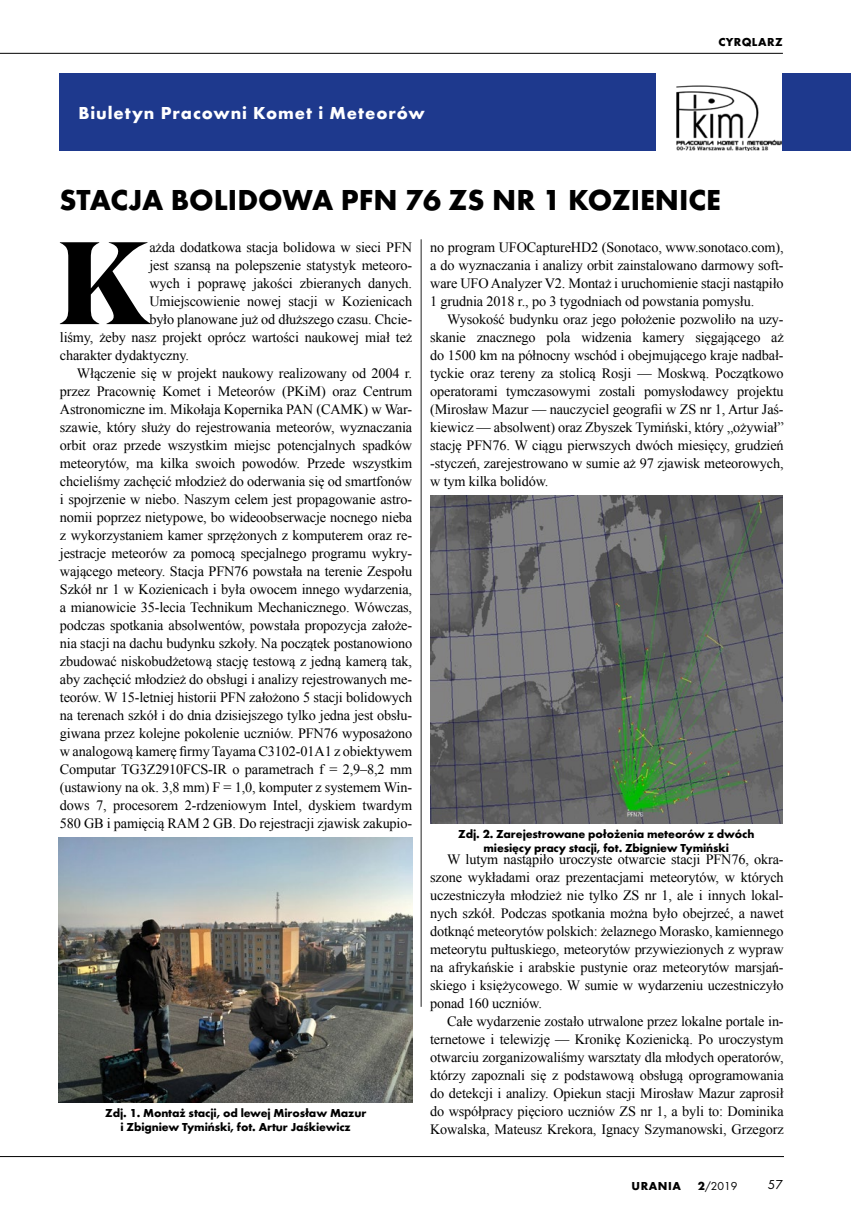
<style>
.page{position:relative;width:851px;height:1225px;background:#fff}
.page>*{position:absolute;margin:0;border:0;box-sizing:border-box;transform-origin:0 0}
.t1{font:900 118.65px "Berlingske Serif PRO";color:#000}
.t2{font:700 30px "Futura";color:#000}
.t3{font:700 18px "Futura";letter-spacing:.05em;color:#fff}
.t4{font:14.25px/18px "Times New Roman";letter-spacing:-.01em;color:#000;text-align:justify}
.t5{font:13.5px "Futura Boo";color:#000}
.t6{font:700 12px/14.4px "Futura";letter-spacing:-.01em;color:#000;text-align:center}
.t7{font:700 12px "Futura";letter-spacing:.03em;color:#000}
.s1{font-family:"Futura Boo";font-weight:400}
</style>
<div class="page">
<hr style="left:0;top:1156px;width:783px;height:1px;background:#000">
<hr style="left:0;top:53px;width:782px;height:1px;background:#000">
<div style="left:60px;top:73px;width:790px;height:78px;background:#1e398d"></div>
<img style="left:656px;top:74px;width:125px;height:76px">
<hr style="left:420px;top:239px;width:1px;height:767px;background:#222">
<img style="left:59px;top:837px;width:353px;height:265px">
<img style="left:430px;top:495px;width:352px;height:328px">
<p class="t3" style="left:78px;top:102px;width:348px">Biuletyn Pracowni Komet i Meteorów</p>
<p class="t7" style="left:718px;top:34px;width:66px">CYRQLARZ</p>
<h2 class="t2" style="left:59px;top:181px;width:662px">STACJA BOLIDOWA PFN 76 ZS NR 1 KOZIENICE</h2>
<h1 class="t1" style="left:58px;top:186px;width:94px">K</h1>
<p class="t4" style="left:149px;top:238px;width:264px">ażda dodatkowa stacja bolidowa w sieci PFN</p>
<p class="t4" style="left:430px;top:238px;width:355px">no program UFOCaptureHD2 (Sonotaco, www.sonotaco.com), a do wyznaczania i analizy orbit zainstalowano darmowy soft&shy;ware UFO Analyzer V2. Montaż i uruchomienie stacji nastąpiło 1 grudnia 2018 r., po 3 tygodniach od powstania pomysłu.</p>
<p class="t4" style="left:430px;top:310px;width:355px;text-indent:17px">Wysokość budynku oraz jego położenie pozwoliło na uzy&shy;skanie znacznego pola widzenia kamery sięgającego aż do 1500 km na północny wschód i obejmującego kraje nadbał&shy;tyckie oraz tereny za stolicą Rosji — Moskwą. Początkowo operatorami tymczasowymi zostali pomysłodawcy projektu (Mirosław Mazur — nauczyciel geografii w ZS nr 1, Artur Jaś&shy;kiewicz — absolwent) oraz Zbyszek Tymiński, który „ożywiał” stację PFN76. W ciągu pierwszych dwóch miesięcy, grudzień -styczeń, zarejestrowano w sumie aż 97 zjawisk meteorowych, w tym kilka bolidów.</p>
<p class="t4" style="left:149px;top:256px;width:264px">jest szansą na polepszenie statystyk meteoro-</p>
<p class="t4" style="left:149px;top:274px;width:264px">wych i poprawę jakości zbieranych danych.</p>
<p class="t4" style="left:149px;top:292px;width:264px">Umiejscowienie nowej stacji w Kozienicach</p>
<p class="t4" style="left:149px;top:310px;width:264px">było planowane już od dłuższego czasu. Chcie-</p>
<p class="t4" style="left:60px;top:328px;width:354px">liśmy, żeby nasz projekt oprócz wartości naukowej miał też</p>
<p class="t4" style="left:60px;top:346px;width:131px">charakter dydaktyczny.</p>
<p class="t4" style="left:77px;top:364px;width:337px">Włączenie się w projekt naukowy realizowany od 2004 r.</p>
<p class="t4" style="left:60px;top:382px;width:354px">przez Pracownię Komet i Meteorów (PKiM) oraz Centrum</p>
<p class="t4" style="left:60px;top:400px;width:354px">Astronomiczne im. Mikołaja Kopernika PAN (CAMK) w War-</p>
<p class="t4" style="left:60px;top:418px;width:354px">szawie, który służy do rejestrowania meteorów, wyznaczania</p>
<p class="t4" style="left:60px;top:436px;width:354px">orbit oraz przede wszystkim miejsc potencjalnych spadków</p>
<p class="t4" style="left:60px;top:454px;width:354px">meteorytów, ma kilka swoich powodów. Przede wszystkim</p>
<p class="t4" style="left:60px;top:472px;width:354px">chcieliśmy zachęcić młodzież do oderwania się od smartfonów</p>
<p class="t4" style="left:60px;top:490px;width:354px">i spojrzenie w niebo. Naszym celem jest propagowanie astro-</p>
<p class="t4" style="left:60px;top:508px;width:354px">nomii poprzez nietypowe, bo wideoobserwacje nocnego nieba</p>
<p class="t4" style="left:60px;top:526px;width:354px">z wykorzystaniem kamer sprzężonych z komputerem oraz re-</p>
<p class="t4" style="left:60px;top:544px;width:354px">jestracje meteorów za pomocą specjalnego programu wykry-</p>
<p class="t4" style="left:60px;top:562px;width:354px">wającego meteory. Stacja PFN76 powstała na terenie Zespołu</p>
<p class="t4" style="left:60px;top:580px;width:354px">Szkół nr 1 w Kozienicach i była owocem innego wydarzenia,</p>
<p class="t4" style="left:60px;top:598px;width:354px">a mianowicie 35-lecia Technikum Mechanicznego. Wówczas,</p>
<p class="t4" style="left:60px;top:616px;width:354px">podczas spotkania absolwentów, powstała propozycja założe-</p>
<p class="t4" style="left:60px;top:634px;width:354px">nia stacji na dachu budynku szkoły. Na początek postanowiono</p>
<p class="t4" style="left:60px;top:652px;width:354px">zbudować niskobudżetową stację testową z jedną kamerą tak,</p>
<p class="t4" style="left:60px;top:670px;width:354px">aby zachęcić młodzież do obsługi i analizy rejestrowanych me-</p>
<p class="t4" style="left:60px;top:688px;width:354px">teorów. W 15-letniej historii PFN założono 5 stacji bolidowych</p>
<p class="t4" style="left:60px;top:706px;width:354px">na terenach szkół i do dnia dzisiejszego tylko jedna jest obsłu-</p>
<p class="t4" style="left:60px;top:724px;width:354px">giwana przez kolejne pokolenie uczniów. PFN76 wyposażono</p>
<p class="t4" style="left:60px;top:742px;width:354px">w analogową kamerę firmy Tayama C3102-01A1 z obiektywem</p>
<p class="t4" style="left:60px;top:760px;width:354px">Computar TG3Z2910FCS-IR o parametrach f = 2,9–8,2 mm</p>
<p class="t4" style="left:60px;top:778px;width:354px">(ustawiony na ok. 3,8 mm) F = 1,0, komputer z systemem Win-</p>
<p class="t4" style="left:60px;top:796px;width:354px">dows 7, procesorem 2-rdzeniowym Intel, dyskiem twardym</p>
<p class="t4" style="left:60px;top:814px;width:354px">580 GB i pamięcią RAM 2 GB. Do rejestracji zjawisk zakupio-</p>
<p class="t6" style="left:458px;top:826px;width:297px">Zdj. 2. Zarejestrowane położenia meteorów z dwóch miesięcy pracy stacji, fot. Zbigniew Tymiński</p>
<p class="t4" style="left:430px;top:850px;width:355px;text-indent:17px">W lutym nastąpiło uroczyste otwarcie stacji PFN76, okra&shy;szone wykładami oraz prezentacjami meteorytów, w których uczestniczyła młodzież nie tylko ZS nr 1, ale i innych lokal&shy;nych szkół. Podczas spotkania można było obejrzeć, a nawet dotknąć meteorytów polskich: żelaznego Morasko, kamiennego meteorytu pułtuskiego, meteorytów przywiezionych z wypraw na afrykańskie i arabskie pustynie oraz meteorytów marsjań&shy;skiego i księżycowego. W sumie w wydarzeniu uczestniczyło ponad 160 uczniów.</p>
<p class="t4" style="left:430px;top:1012px;width:355px;text-indent:17px">Całe wydarzenie zostało utrwalone przez lokalne portale in&shy;ternetowe i telewizję — Kronikę Kozienicką. Po uroczystym otwarciu zorganizowaliśmy warsztaty dla młodych operatorów, którzy zapoznali się z podstawową obsługą oprogramowania do detekcji i analizy. Opiekun stacji Mirosław Mazur zaprosił do współpracy pięcioro uczniów ZS nr 1, a byli to: Dominika Kowalska, Mateusz Krekora, Ignacy Szymanowski, Grzegorz</p>
<p class="t6" style="left:105px;top:1105px;width:262px">Zdj. 1. Montaż stacji, od lewej Mirosław Mazur i Zbigniew Tymiński, fot. Artur Jaśkiewicz</p>
<p class="t6" style="left:631px;top:1178px;width:107px">URANIA 2<span class="s1">/2019</span></p>
<p class="t5" style="left:767px;top:1176px;width:16px">57</p>
</div>
